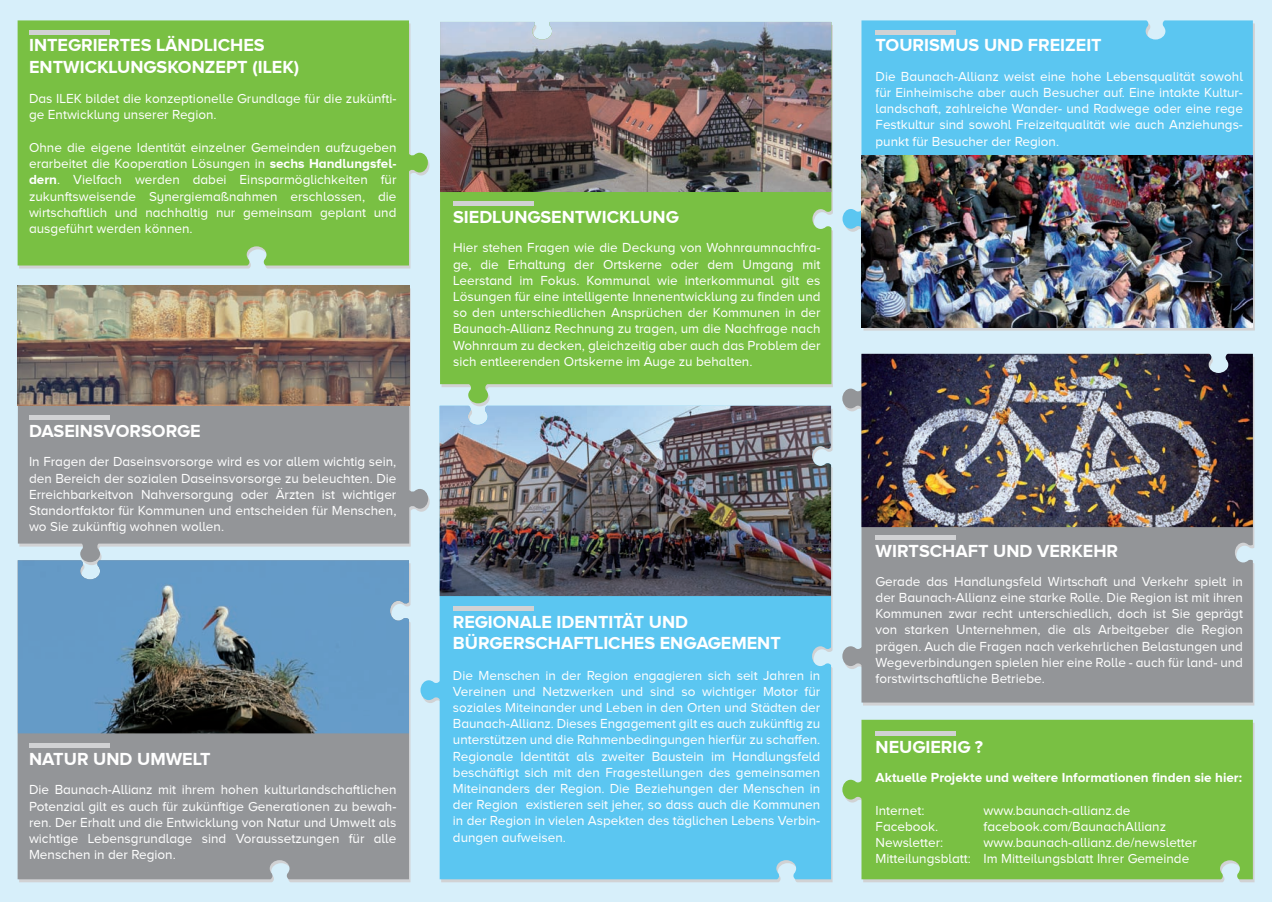
<style>
.page{position:relative;width:1272px;height:902px;background:#fff}
.page>*{position:absolute;margin:0;border:0;box-sizing:border-box;transform-origin:0 0}
.t1{font:700 18px/21.6px "Proxima Nova A";color:#fff}
.t2{font:13.5px/16.2px "Proxima Nova A";color:#fff;text-align:justify}
.t3{font:700 13.5px "Proxima Nova A";color:#fff}
.s1{font-weight:700}
</style>
<div class="page">
<div style="left:0;top:0;width:1271px;height:901px;background:#d7effa"></div>
<svg style="left:842px;top:20px;width:410px;height:212px;background:#64c8f0"></svg>
<img style="left:861px;top:156px;width:391px;height:171px">
<hr style="left:875px;top:30px;width:81px;height:4px;background:#d1d2d4">
<svg style="left:842px;top:388px;width:410px;height:314px;background:#989b9f"></svg>
<img style="left:861px;top:354px;width:391px;height:173px">
<hr style="left:875px;top:535px;width:81px;height:4px;background:#d1d2d4">
<div style="left:18px;top:20px;width:410px;height:245px;background:#79c043"></div>
<hr style="left:29px;top:30px;width:81px;height:4px;background:#d1d2d4">
<div style="left:420px;top:499px;width:411px;height:380px;background:#5bc6f1"></div>
<img style="left:439px;top:406px;width:392px;height:190px">
<hr style="left:453px;top:606px;width:80px;height:4px;background:#d1d2d4">
<svg style="left:861px;top:722px;width:393px;height:160px"></svg>
<div style="left:842px;top:719px;width:410px;height:160px;background:#79c043"></div>
<hr style="left:875px;top:731px;width:81px;height:4px;background:#d1d2d4">
<svg style="left:18px;top:285px;width:410px;height:277px;background:#9ea3a7"></svg>
<img style="left:18px;top:285px;width:391px;height:121px">
<div style="left:29px;top:415px;width:81px;height:5px;background:#d1d2d4"></div>
<svg style="left:440px;top:192px;width:391px;height:211px;background:#81c352"></svg>
<img style="left:440px;top:22px;width:391px;height:170px">
<div style="left:453px;top:201px;width:81px;height:5px;background:#d1d2d4"></div>
<div style="left:18px;top:733px;width:391px;height:146px;background:#939598"></div>
<img style="left:18px;top:560px;width:391px;height:173px">
<hr style="left:29px;top:743px;width:81px;height:4px;background:#d1d2d4">
<h1 class="t1" style="left:29px;top:34px;width:272px">INTEGRIERTES LÄNDLICHES<br>ENTWICKLUNGSKONZEPT (ILEK)</h1>
<p class="t2" style="left:29px;top:90px;width:369px">Das ILEK bildet die konzeptionelle Grundlage für die zukünfti&shy;ge Entwicklung unserer Region.</p>
<p class="t2" style="left:29px;top:139px;width:369px">Ohne die eigene Identität einzelner Gemeinden aufzugeben erarbeitet die Kooperation Lösungen in <span class="s1">sechs Handlungsfel&shy;dern</span>. Vielfach werden dabei Einsparmöglichkeiten für zukunftsweisende Synergiemaßnahmen erschlossen, die wirtschaftlich und nachhaltig nur gemeinsam geplant und ausgeführt werden können.</p>
<h1 class="t1" style="left:29px;top:420px;width:173px">DASEINSVORSORGE</h1>
<p class="t2" style="left:29px;top:453px;width:369px">In Fragen der Daseinsvorsorge wird es vor allem wichtig sein, den Bereich der sozialen Daseinsvorsorge zu beleuchten. Die Erreichbarkeitvon Nahversorgung oder Ärzten ist wichtiger Standortfaktor für Kommunen und entscheiden für Menschen, wo Sie zukünftig wohnen wollen.</p>
<h1 class="t1" style="left:29px;top:747px;width:183px">NATUR UND UMWELT</h1>
<p class="t2" style="left:29px;top:781px;width:369px">Die Baunach-Allianz mit ihrem hohen kulturlandschaftlichen Potenzial gilt es auch für zukünftige Generationen zu bewah&shy;ren. Der Erhalt und die Entwicklung von Natur und Umwelt als wichtige Lebensgrundlage sind Voraussetzungen für alle Menschen in der Region.</p>
<h1 class="t1" style="left:453px;top:206px;width:227px">SIEDLUNGSENTWICKLUNG</h1>
<p class="t2" style="left:453px;top:239px;width:369px">Hier stehen Fragen wie die Deckung von Wohnraumnachfra&shy;ge, die Erhaltung der Ortskerne oder dem Umgang mit Leerstand im Fokus. Kommunal wie interkommunal gilt es Lösungen für eine intelligente Innenentwicklung zu finden und so den unterschiedlichen Ansprüchen der Kommunen in der Baunach-Allianz Rechnung zu tragen, um die Nachfrage nach Wohnraum zu decken, gleichzeitig aber auch das Problem der sich entleerenden Ortskerne im Auge zu behalten.</p>
<h1 class="t1" style="left:875px;top:34px;width:228px">TOURISMUS UND FREIZEIT</h1>
<p class="t2" style="left:875px;top:68px;width:369px">Die Baunach-Allianz weist eine hohe Lebensqualität sowohl für Einheimische aber auch Besucher auf. Eine intakte Kultur&shy;landschaft, zahlreiche Wander- und Radwege oder eine rege Festkultur sind sowohl Freizeitqualität wie auch Anziehungs&shy;punkt für Besucher der Region.</p>
<h1 class="t1" style="left:453px;top:610px;width:329px">REGIONALE IDENTITÄT UND<br>BÜRGERSCHAFTLICHES ENGAGEMENT</h1>
<p class="t2" style="left:453px;top:666px;width:369px">Die Menschen in der Region engagieren sich seit Jahren in Vereinen und Netzwerken und sind so wichtiger Motor für soziales Miteinander und Leben in den Orten und Städten der Baunach-Allianz. Dieses Engagement gilt es auch zukünftig zu unterstützen und die Rahmenbedingungen hierfür zu schaffen.<br>Regionale Identität als zweiter Baustein im Handlungsfeld beschäftigt sich mit den Fragestellungen des gemeinsamen Miteinanders der Region. Die Beziehungen der Menschen in der Region existieren seit jeher, so dass auch die Kommunen in der Region in vielen Aspekten des täglichen Lebens Verbin&shy;dungen aufweisen.</p>
<h1 class="t1" style="left:875px;top:539px;width:244px">WIRTSCHAFT UND VERKEHR</h1>
<p class="t2" style="left:875px;top:573px;width:369px">Gerade das Handlungsfeld Wirtschaft und Verkehr spielt in der Baunach-Allianz eine starke Rolle. Die Region ist mit ihren Kommunen zwar recht unterschiedlich, doch ist Sie geprägt von starken Unternehmen, die als Arbeitgeber die Region prägen. Auch die Fragen nach verkehrlichen Belastungen und Wegeverbindungen spielen hier eine Rolle - auch für land- und forstwirtschaftliche Betriebe.</p>
<h1 class="t1" style="left:875px;top:735px;width:109px">NEUGIERIG ?</h1>
<p class="t3" style="left:875px;top:769px;width:368px">Aktuelle Projekte und weitere Informationen finden sie hier:</p>
<p class="t2" style="left:875px;top:801px;width:50px">Internet:</p>
<p class="t2" style="left:983px;top:801px;width:148px">www.baunach-allianz.de</p>
<p class="t2" style="left:875px;top:818px;width:64px">Facebook.</p>
<p class="t2" style="left:983px;top:818px;width:184px">facebook.com/BaunachAllianz</p>
<p class="t2" style="left:875px;top:834px;width:69px">Newsletter:</p>
<p class="t2" style="left:875px;top:834px;width:323px;text-indent:108px">www.baunach-allianz.de/newsletter<br>Mitteilungsblatt: Im Mitteilungsblatt Ihrer Gemeinde</p>
</div>
